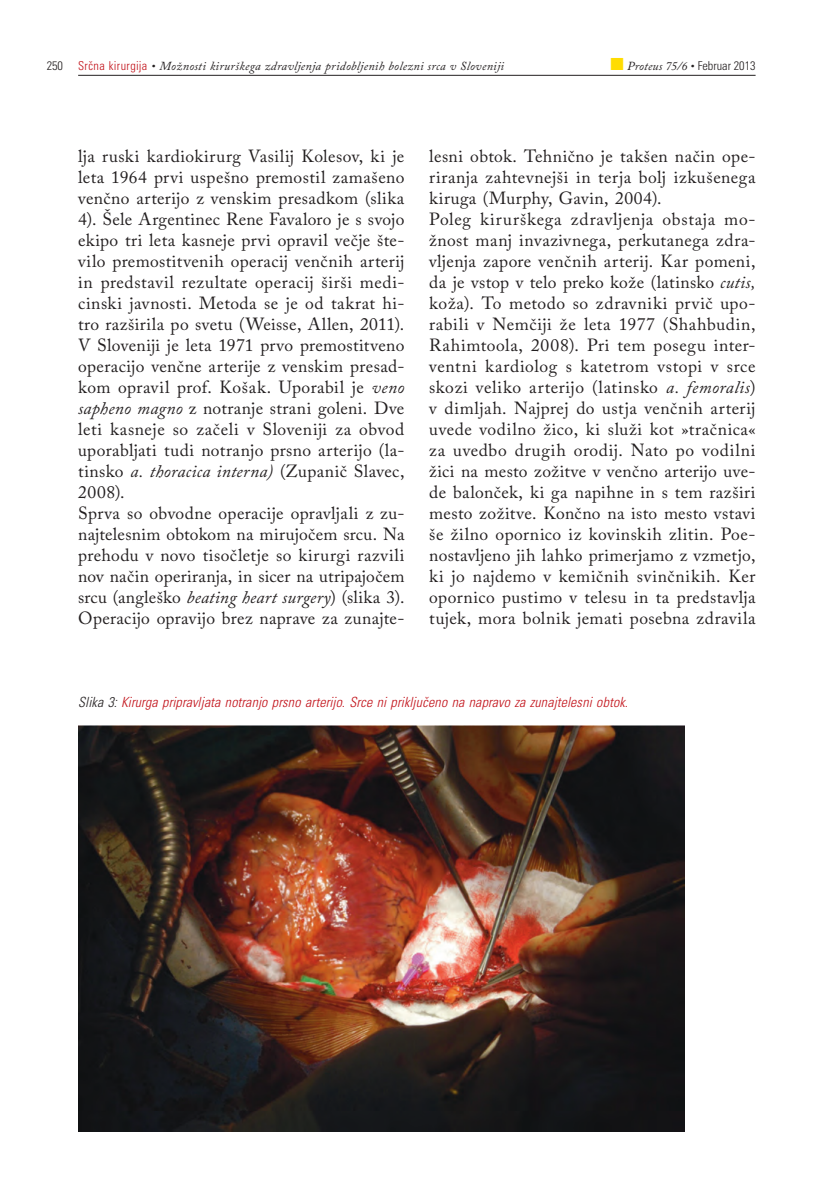
<style>
.page{position:relative;width:834px;height:1190px;background:#fff}
.page>*{position:absolute;margin:0;border:0;box-sizing:border-box;transform-origin:0 0}
.t1{font:17.5px/21px "Adobe Caslon Pro";letter-spacing:.025em;color:#231f20}
.t2{font:italic 300 condensed 14px "Univers";letter-spacing:.01em;color:#c2121a}
.t3{font:italic 12.25px "Adobe Caslon Pro";letter-spacing:.025em;color:#231f20}
.s1{font-family:"Univers";font-weight:300;font-style:normal;font-stretch:condensed}
.s2{font-family:"Univers";font-weight:300;font-style:normal;font-stretch:condensed;color:#c2121a}
.s3{color:#ffdc01}
.s4{font-style:italic}
.s5{color:#231f20}
</style>
<div class="page">
<hr style="left:78px;top:75px;width:677px;height:1px;background:#231f20">
<img style="left:78px;top:725px;width:606px;height:406px">
<p class="t3" style="left:47px;top:59px;width:459px"><span class="s1">250</span> <span class="s2">SrËna kirurgija</span> • Možnosti kirurškega zdravljenja pridobljenih bolezni srca v Sloveniji</p>
<p class="t3" style="left:610px;top:59px;width:146px"><span class="s3">■</span> Proteus 75/6 • <span class="s1">Februar 2013</span></p>
<p class="t1" style="left:78px;top:145px;width:328px">lja ruski kardiokirurg Vasilij Kolesov, ki je leta 1964 prvi uspešno premostil zamašeno venčno arterijo z venskim presadkom (slika 4). Šele Argentinec Rene Favaloro je s svojo ekipo tri leta kasneje prvi opravil večje šte&shy;vilo premostitvenih operacij venčnih arterij in predstavil rezultate operacij širši medi&shy;cinski javnosti. Metoda se je od takrat hi&shy;tro razširila po svetu (Weisse, Allen, 2011).<br>V Sloveniji je leta 1971 prvo premostitveno operacijo venčne arterije z venskim presad&shy;kom opravil prof. Košak. Uporabil je <span class="s4">veno sapheno magno</span> z notranje strani goleni. Dve leti kasneje so začeli v Sloveniji za obvod uporabljati tudi notranjo prsno arterijo (la&shy;tinsko <span class="s4">a. thoracica interna)</span> (Zupanič Slavec, 2008).<br>Sprva so obvodne operacije opravljali z zu&shy;najtelesnim obtokom na mirujočem srcu. Na prehodu v novo tisočletje so kirurgi razvili nov način operiranja, in sicer na utripajočem srcu (angleško <span class="s4">beating heart surgery</span>) (slika 3).<br>Operacijo opravijo brez naprave za zunajte-</p>
<p class="t1" style="left:429px;top:145px;width:328px">lesni obtok. Tehnično je takšen način ope&shy;riranja zahtevnejši in terja bolj izkušenega kiruga (Murphy, Gavin, 2004).<br>Poleg kirurškega zdravljenja obstaja mo&shy;žnost manj invazivnega, perkutanega zdra&shy;vljenja zapore venčnih arterij. Kar pomeni, da je vstop v telo preko kože (latinsko <span class="s4">cutis, </span>koža). To metodo so zdravniki prvič upo&shy;rabili v Nemčiji že leta 1977 (Shahbudin, Rahimtoola, 2008). Pri tem posegu inter&shy;ventni kardiolog s katetrom vstopi v srce skozi veliko arterijo (latinsko <span class="s4">a. femoralis</span>) v dimljah. Najprej do ustja venčnih arterij uvede vodilno žico, ki služi kot »tračnica« za uvedbo drugih orodij. Nato po vodilni žici na mesto zožitve v venčno arterijo uve&shy;de balonček, ki ga napihne in s tem razširi mesto zožitve. Končno na isto mesto vstavi še žilno opornico iz kovinskih zlitin. Poe&shy;nostavljeno jih lahko primerjamo z vzmetjo, ki jo najdemo v kemičnih svinčnikih. Ker opornico pustimo v telesu in ta predstavlja tujek, mora bolnik jemati posebna zdravila</p>
<p class="t2" style="left:78px;top:693px;width:551px"><span class="s5">Slika 3:</span> Kirurga pripravljata notranjo prsno arterijo. Srce ni prikljuËeno na napravo za zunajtelesni obtok.</p>
</div>
